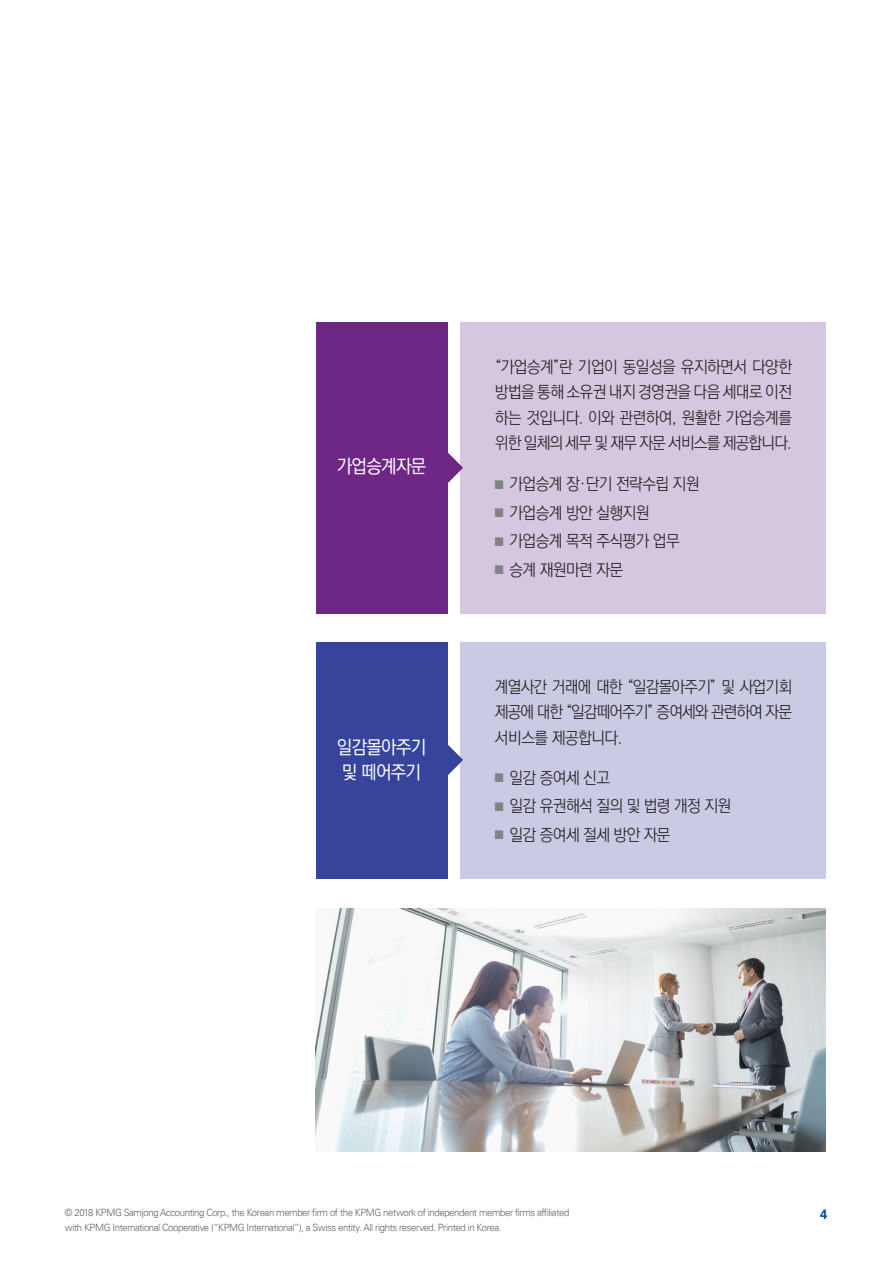
<style>
.page{position:relative;width:893px;height:1263px;background:#fff}
.page>*{position:absolute;margin:0;border:0;box-sizing:border-box;transform-origin:0 0}
.t1{font:500 18.75px/25.5px "Ko Pub Dotum";letter-spacing:-.04em;color:#fff;scale:.95 1}
.t2{font:300 16.5px/25.5px "Ko Pub Dotum";letter-spacing:-.035em;color:#231f20;text-align:justify;scale:.95 1}
.t3{font:700 13.5px "Univers LT Std";color:#014d97}
.t4{font:300 10.05px/15px "Univers 45";letter-spacing:-.04em;color:#636366;scale:.95 1}
.s1{font-size:10.95px;color:#808285}
</style>
<div class="page">
<img style="left:316px;top:909px;width:509px;height:242px">
<div style="left:316px;top:322px;width:131px;height:291px;background:#6f2786"></div>
<div style="left:460px;top:322px;width:366px;height:291px;background:#d5c7df"></div>
<svg style="left:447px;top:443px;width:16px;height:49px"></svg>
<div style="left:316px;top:642px;width:131px;height:236px;background:#36449c"></div>
<div style="left:460px;top:642px;width:366px;height:236px;background:#cacae4"></div>
<svg style="left:447px;top:735px;width:16px;height:49px"></svg>
<p class="t1" style="left:337px;top:454px;width:96px">가업승계자문</p>
<p class="t1" style="left:337px;top:735px;width:96px">일감몰아주기 및 떼어주기</p>
<p class="t2" style="left:495px;top:355px;width:314px">“가업승계”란 기업이 동일성을 유지하면서 다양한 방법을 통해 소유권 내지 경영권을 다음 세대로 이전 하는 것입니다. 이와 관련하여, 원활한 가업승계를 위한 일체의 세무 및 재무 자문 서비스를 제공합니다.</p>
<p class="t2" style="left:495px;top:472px;width:217px"><span class="s1">■</span> 가업승계 장·단기 전략수립 지원</p>
<p class="t2" style="left:495px;top:501px;width:164px"><span class="s1">■</span> 가업승계 방안 실행지원</p>
<p class="t2" style="left:495px;top:529px;width:196px"><span class="s1">■</span> 가업승계 목적 주식평가 업무</p>
<p class="t2" style="left:495px;top:558px;width:137px"><span class="s1">■</span> 승계 재원마련 자문</p>
<p class="t2" style="left:495px;top:674px;width:314px">계열사간 거래에 대한 “일감몰아주기” 및 사업기회 제공에 대한 “일감떼어주기” 증여세와 관련하여 자문 서비스를 제공합니다.</p>
<p class="t2" style="left:495px;top:766px;width:123px"><span class="s1">■</span> 일감 증여세 신고</p>
<p class="t2" style="left:495px;top:794px;width:251px"><span class="s1">■</span> 일감 유권해석 질의 및 법령 개정 지원</p>
<p class="t2" style="left:495px;top:823px;width:187px"><span class="s1">■</span> 일감 증여세 절세 방안 자문</p>
<p class="t4" style="left:65px;top:1205px;width:533px">© 2018 KPMG Samjong Accounting Corp., the Korean member firm of the KPMG network of independent member firms affiliated with KPMG International Cooperative (“KPMG International”), a Swiss entity. All rights reserved. Printed in Korea.</p>
<p class="t3" style="left:820px;top:1206px;width:9px">4</p>
</div>
